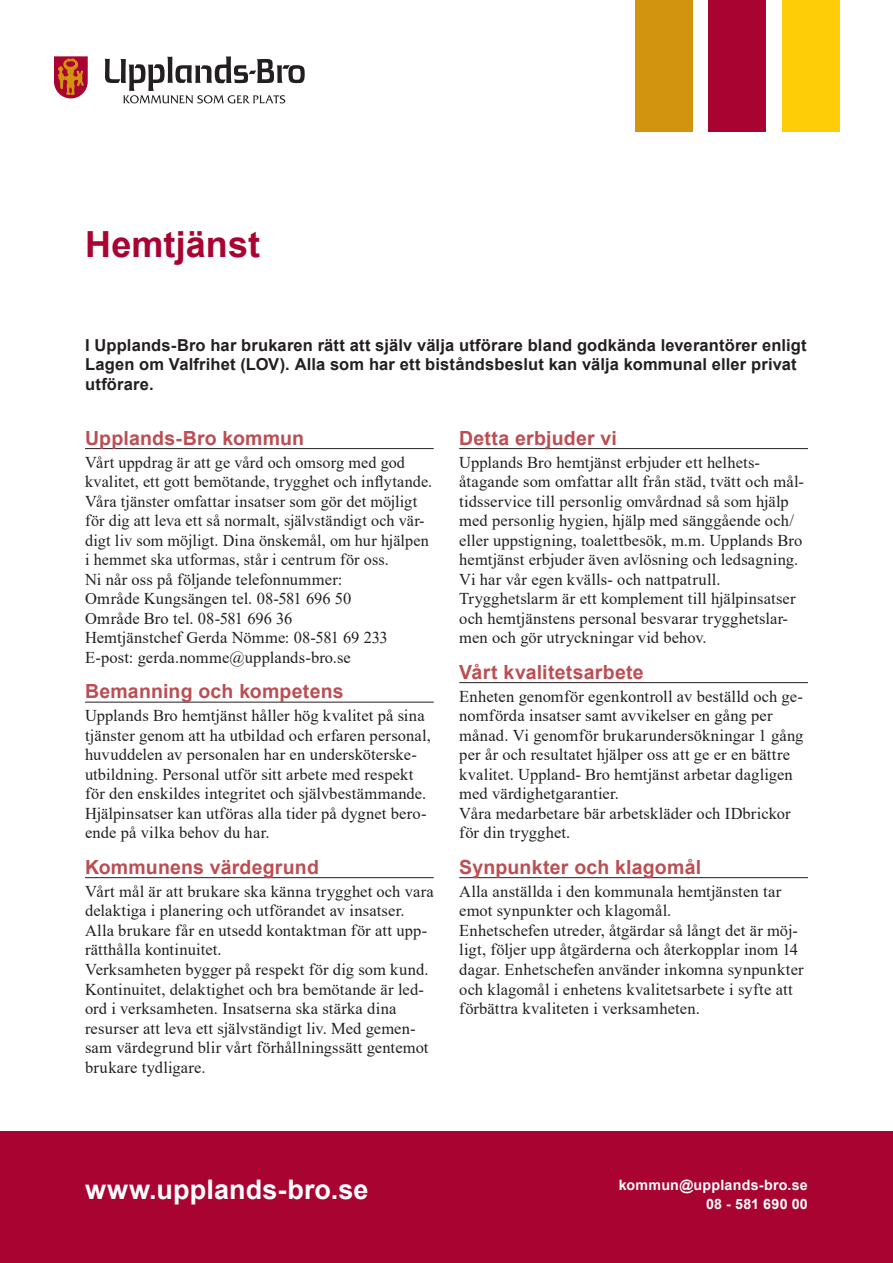
<style>
.page{position:relative;width:893px;height:1263px;background:#fff}
.page>*{position:absolute;margin:0;border:0;box-sizing:border-box;transform-origin:0 0}
.t1{font:700 36px "Arial";color:#a90332}
.t2{font:700 27px "Arial";letter-spacing:.005em;color:#fff}
.t3{font:700 19.5px "Arial";letter-spacing:.01em;color:#bc4e53}
.t4{font:16.5px/19.5px "Times New Roman";letter-spacing:.01em;color:#231f20}
.t5{font:700 16.5px/19.5px "Arial";letter-spacing:.01em;color:#231f20}
.t6{font:700 14.25px/19.5px "Arial";letter-spacing:.015em;color:#fff;text-align:right}
</style>
<div class="page">
<div style="left:782px;top:0;width:57px;height:132px;background:#fecd08"></div>
<div style="left:709px;top:0;width:57px;height:132px;background:#a90332"></div>
<div style="left:635px;top:0;width:58px;height:132px;background:#d2930f"></div>
<div style="left:0;top:1131px;width:893px;height:132px;background:#a90332"></div>
<svg style="left:54px;top:56px;width:34px;height:42px"></svg>
<svg style="left:105px;top:56px;width:200px;height:48px"></svg>
<hr style="left:85px;top:448px;width:349px;height:1px;background:#231f20">
<hr style="left:85px;top:702px;width:349px;height:1px;background:#231f20">
<hr style="left:85px;top:877px;width:349px;height:1px;background:#231f20">
<hr style="left:459px;top:448px;width:349px;height:1px;background:#231f20">
<hr style="left:459px;top:682px;width:349px;height:1px;background:#231f20">
<hr style="left:459px;top:877px;width:349px;height:1px;background:#231f20">
<h1 class="t1" style="left:85px;top:218px;width:176px">Hemtjänst</h1>
<p class="t5" style="left:85px;top:336px;width:723px">I Upplands-Bro har brukaren rätt att själv välja utförare bland godkända leverantörer enligt<br>Lagen om Valfrihet (LOV). Alla som har ett biståndsbeslut kan välja kommunal eller privat utförare.</p>
<p class="t3" style="left:85px;top:424px;width:221px">Upplands-Bro kommun</p>
<p class="t4" style="left:85px;top:452px;width:349px">Vårt uppdrag är att ge vård och omsorg med god kvalitet, ett gott bemötande, trygghet och inflytande.<br>Våra tjänster omfattar insatser som gör det möjligt för dig att leva ett så normalt, självständigt och vär&shy;digt liv som möjligt. Dina önskemål, om hur hjälpen i hemmet ska utformas, står i centrum för oss.<br>Ni når oss på följande telefonnummer:<br>Område Kungsängen tel. 08-581 696 50<br>Område Bro tel. 08-581 696 36<br>Hemtjänstchef Gerda Nömme: 08-581 69 233<br>E-post: gerda.nomme@upplands-bro.se</p>
<p class="t3" style="left:85px;top:678px;width:260px">Bemanning och kompetens</p>
<p class="t4" style="left:85px;top:706px;width:347px">Upplands Bro hemtjänst håller hög kvalitet på sina tjänster genom att ha utbildad och erfaren personal, huvuddelen av personalen har en undersköterske&shy;utbildning. Personal utför sitt arbete med respekt för den enskildes integritet och självbestämmande.<br>Hjälpinsatser kan utföras alla tider på dygnet bero&shy;ende på vilka behov du har.</p>
<p class="t3" style="left:85px;top:853px;width:235px">Kommunens värdegrund</p>
<p class="t4" style="left:85px;top:881px;width:350px">Vårt mål är att brukare ska känna trygghet och vara delaktiga i planering och utförandet av insatser.<br>Alla brukare får en utsedd kontaktman för att upp&shy;rätthålla kontinuitet.<br>Verksamheten bygger på respekt för dig som kund.<br>Kontinuitet, delaktighet och bra bemötande är led&shy;ord i verksamheten. Insatserna ska stärka dina resurser att leva ett självständigt liv. Med gemen&shy;sam värdegrund blir vårt förhållningssätt gentemot brukare tydligare.</p>
<p class="t3" style="left:459px;top:424px;width:159px">Detta erbjuder vi</p>
<p class="t4" style="left:459px;top:452px;width:346px">Upplands Bro hemtjänst erbjuder ett helhets&shy;åtagande som omfattar allt från städ, tvätt och mål&shy;tidsservice till personlig omvårdnad så som hjälp med personlig hygien, hjälp med sänggående och/ eller uppstigning, toalettbesök, m.m. Upplands Bro hemtjänst erbjuder även avlösning och ledsagning.<br>Vi har vår egen kvälls- och nattpatrull.<br>Trygghetslarm är ett komplement till hjälpinsatser och hemtjänstens personal besvarar trygghetslar&shy;men och gör utryckningar vid behov.</p>
<p class="t3" style="left:459px;top:658px;width:186px">Vårt kvalitetsarbete</p>
<p class="t4" style="left:459px;top:686px;width:346px">Enheten genomför egenkontroll av beställd och ge&shy;nomförda insatser samt avvikelser en gång per månad. Vi genomför brukarundersökningar 1 gång per år och resultatet hjälper oss att ge er en bättre kvalitet. Uppland- Bro hemtjänst arbetar dagligen med värdighetgarantier.<br>Våra medarbetare bär arbetskläder och IDbrickor för din trygghet.</p>
<p class="t3" style="left:459px;top:853px;width:243px">Synpunkter och klagomål</p>
<p class="t4" style="left:459px;top:881px;width:346px">Alla anställda i den kommunala hemtjänsten tar emot synpunkter och klagomål.<br>Enhetschefen utreder, åtgärdar så långt det är möj&shy;ligt, följer upp åtgärderna och återkopplar inom 14 dagar. Enhetschefen använder inkomna synpunkter och klagomål i enhetens kvalitetsarbete i syfte att förbättra kvaliteten i verksamheten.</p>
<h2 class="t2" style="left:85px;top:1171px;width:285px">www.upplands-bro.se</h2>
<p class="t6" style="left:619px;top:1175px;width:191px">kommun@upplands-bro.se<br>08 - 581 690 00</p>
</div>
